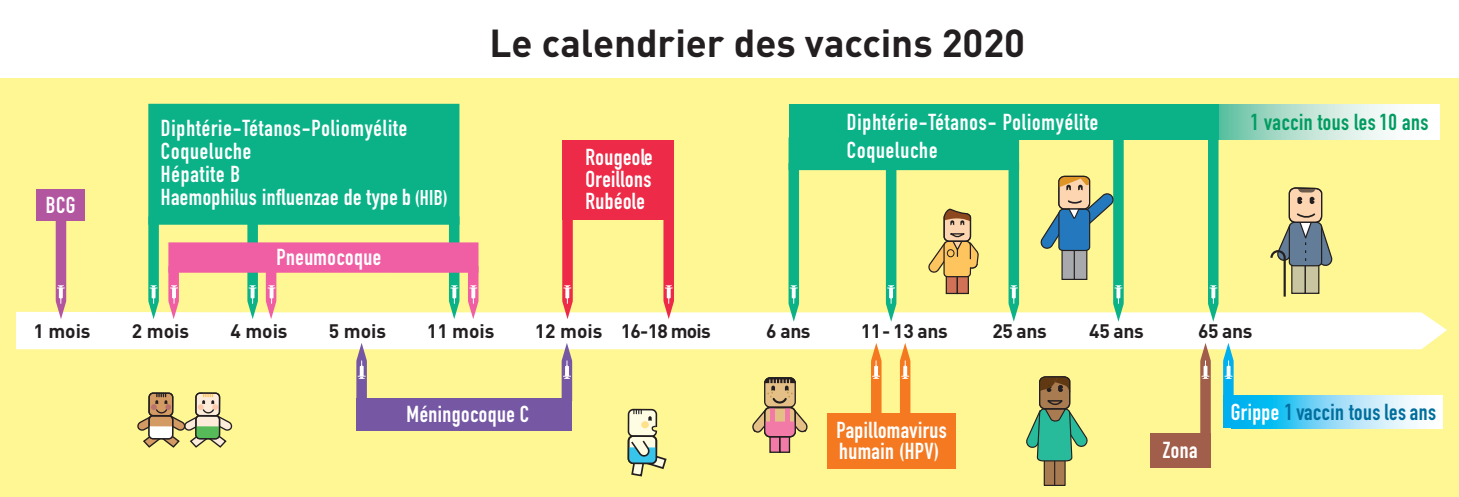
<style>
.page{position:relative;width:1459px;height:497px;background:#fff}
.page>*{position:absolute;margin:0;border:0;box-sizing:border-box;transform-origin:0 0}
.t1{font:700 38.5px "DIN Pro";letter-spacing:-.005em;color:#231f20}
.t2{font:700 22.75px/22.9px "DIN Condensed";letter-spacing:.04em;color:#fff}
.t3{font:700 22.75px/21.9px "DIN Condensed";letter-spacing:.02em;color:#fff;text-align:justify}
.t4{font:700 22.75px "DIN Condensed";letter-spacing:.02em;color:#006f9e}
.t5{font:700 22.75px "DIN Condensed";letter-spacing:.02em;color:#009c62}
.t6{font:700 19.25px "DIN Pro";letter-spacing:-.01em;color:#231f20}
.t7{font:700 19.25px "DIN Pro";letter-spacing:-.04em;color:#231f20}
.s1{font-size:21px}
.s2{color:#fff}
</style>
<div class="page">
<div style="left:0;top:79px;width:1458px;height:417px;background:#fff694"></div>
<svg style="left:1218px;top:104px;width:221px;height:36px;background:#c4e6da"></svg>
<div style="left:16px;top:311px;width:1430px;height:38px;background:#fff"></div>
<div style="left:562px;top:140px;width:112px;height:80px;background:#ed2a47"></div>
<div style="left:356px;top:398px;width:216px;height:32px;background:#7557a4"></div>
<div style="left:827px;top:412px;width:129px;height:56px;background:#f47921"></div>
<div style="left:1149px;top:433px;width:61px;height:34px;background:#a15e4b"></div>
<div style="left:37px;top:189px;width:48px;height:31px;background:#b356a0"></div>
<div style="left:1223px;top:395px;width:52px;height:32px;background:#00afef"></div>
<svg style="left:1262px;top:395px;width:180px;height:32px;background:#9ce0f8"></svg>
<div style="left:148px;top:104px;width:311px;height:120px;background:#0bb288"></div>
<div style="left:788px;top:104px;width:430px;height:36px;background:#0bb288"></div>
<div style="left:168px;top:242px;width:310px;height:30px;background:#f05ea3"></div>
<svg style="left:1270px;top:187px;width:62px;height:110px"></svg>
<svg style="left:628px;top:435px;width:28px;height:27px"></svg>
<div style="left:628px;top:409px;width:28px;height:26px;background:#fffce4;border-radius:5px"></div>
<div style="left:627px;top:408px;width:30px;height:28px;border:2px solid #231f20;border-radius:5px"></div>
<svg style="left:633px;top:409px;width:9px;height:4px"></svg>
<svg style="left:641px;top:420px;width:8px;height:8px"></svg>
<div style="left:627px;top:434px;width:30px;height:29px;border:2px solid #231f20;border-radius:5px"></div>
<svg style="left:628px;top:438px;width:39px;height:39px"></svg>
<div style="left:946px;top:274px;width:11px;height:19px;background:#d17256"></div>
<div style="left:945px;top:274px;width:13px;height:20px;border:1px solid #231f20"></div>
<div style="left:957px;top:274px;width:11px;height:19px;background:#d17256"></div>
<div style="left:956px;top:274px;width:13px;height:20px;border:1px solid #231f20"></div>
<div style="left:788px;top:137px;width:231px;height:33px;background:#0bb288"></div>
<svg style="left:56px;top:220px;width:10px;height:99px"></svg>
<svg style="left:148px;top:216px;width:11px;height:103px"></svg>
<svg style="left:168px;top:266px;width:11px;height:53px"></svg>
<svg style="left:247px;top:224px;width:11px;height:95px"></svg>
<svg style="left:266px;top:272px;width:10px;height:47px"></svg>
<svg style="left:449px;top:224px;width:10px;height:95px"></svg>
<svg style="left:468px;top:272px;width:10px;height:47px"></svg>
<svg style="left:562px;top:220px;width:11px;height:99px"></svg>
<svg style="left:663px;top:220px;width:11px;height:99px"></svg>
<svg style="left:788px;top:163px;width:11px;height:158px;background:#2abb91"></svg>
<svg style="left:886px;top:170px;width:10px;height:151px;background:#21b891"></svg>
<svg style="left:1008px;top:170px;width:11px;height:151px;background:#2cbb91"></svg>
<svg style="left:900px;top:342px;width:10px;height:70px"></svg>
<svg style="left:1200px;top:342px;width:10px;height:91px"></svg>
<svg style="left:1223px;top:342px;width:10px;height:53px"></svg>
<svg style="left:871px;top:342px;width:10px;height:70px"></svg>
<svg style="left:561px;top:342px;width:11px;height:56px"></svg>
<svg style="left:356px;top:342px;width:11px;height:56px"></svg>
<svg style="left:1208px;top:140px;width:10px;height:181px;background:#1db78f"></svg>
<div style="left:1044px;top:446px;width:21px;height:38px;background:#a97b50"></div>
<div style="left:1043px;top:446px;width:22px;height:39px;border:1px solid #231f20"></div>
<hr style="left:1054px;top:446px;width:1px;height:38px;background:#231f20">
<svg style="left:1026px;top:376px;width:62px;height:85px"></svg>
<div style="left:779px;top:435px;width:11px;height:17px;background:#f27aa7;border:1px solid #231f20"></div>
<div style="left:769px;top:435px;width:11px;height:17px;background:#f27aa7;border:1px solid #231f20"></div>
<svg style="left:752px;top:377px;width:56px;height:59px"></svg>
<div style="left:769px;top:407px;width:5px;height:18px;background:#f27aa7"></div>
<div style="left:785px;top:407px;width:5px;height:18px;background:#f27aa7"></div>
<div style="left:764px;top:406px;width:32px;height:31px;border:1px solid #231f20;border-radius:5px"></div>
<svg style="left:1039px;top:140px;width:84px;height:181px"></svg>
<div style="left:195px;top:392px;width:25px;height:24px;border:1px solid #231f20;border-radius:4px"></div>
<div style="left:148px;top:392px;width:25px;height:24px;border:1px solid #231f20;border-radius:4px"></div>
<svg style="left:137px;top:393px;width:96px;height:55px"></svg>
<svg style="left:648px;top:415px;width:10px;height:17px"></svg>
<svg style="left:928px;top:208px;width:51px;height:69px"></svg>
<p class="t3" style="left:46px;top:193px;width:31px">BCG</p>
<p class="t2" style="left:161px;top:116px;width:289px">Diphtérie-Tétanos-Poliomyélite<br>Coqueluche<br>Hépatite B<br>Haemophilus influenzae de type b <span class="s1">(HIB)</span></p>
<p class="t3" style="left:276px;top:245px;width:106px">Pneumocoque</p>
<h1 class="t1" style="left:489px;top:17px;width:537px">Le calendrier des vaccins 2020</h1>
<p class="t3" style="left:585px;top:146px;width:69px">Rougeole Oreillons Rubéole</p>
<p class="t2" style="left:847px;top:108px;width:253px;line-height:27.8px">Diphtérie-Tétanos- Poliomyélite<br>Coqueluche</p>
<p class="t5" style="left:1250px;top:107px;width:179px">1 vaccin tous les10 ans</p>
<p class="t6" style="left:33px;top:318px;width:59px">1 mois</p>
<p class="t6" style="left:132px;top:318px;width:59px">2 mois</p>
<p class="t6" style="left:230px;top:318px;width:59px">4 mois</p>
<p class="t6" style="left:329px;top:318px;width:59px">5 mois</p>
<p class="t6" style="left:427px;top:318px;width:69px">11 mois</p>
<p class="t7" style="left:535px;top:318px;width:177px">12 mois 16-18 mois</p>
<p class="t6" style="left:766px;top:318px;width:46px">6 ans</p>
<p class="t6" style="left:860px;top:318px;width:88px">11- 13 ans</p>
<p class="t6" style="left:992px;top:318px;width:56px">25 ans</p>
<p class="t6" style="left:1089px;top:318px;width:56px">45 ans</p>
<p class="t6" style="left:1198px;top:318px;width:56px">65 ans</p>
<p class="t3" style="left:406px;top:402px;width:124px">Méningocoque C</p>
<p class="t3" style="left:836px;top:418px;width:112px;line-height:21px">Papillomavirus humain (HPV)</p>
<p class="t3" style="left:1162px;top:438px;width:36px">Zona</p>
<p class="t4" style="left:1230px;top:396px;width:207px"><span class="s2">Grippe</span> 1vaccin tous lesans</p>
</div>
